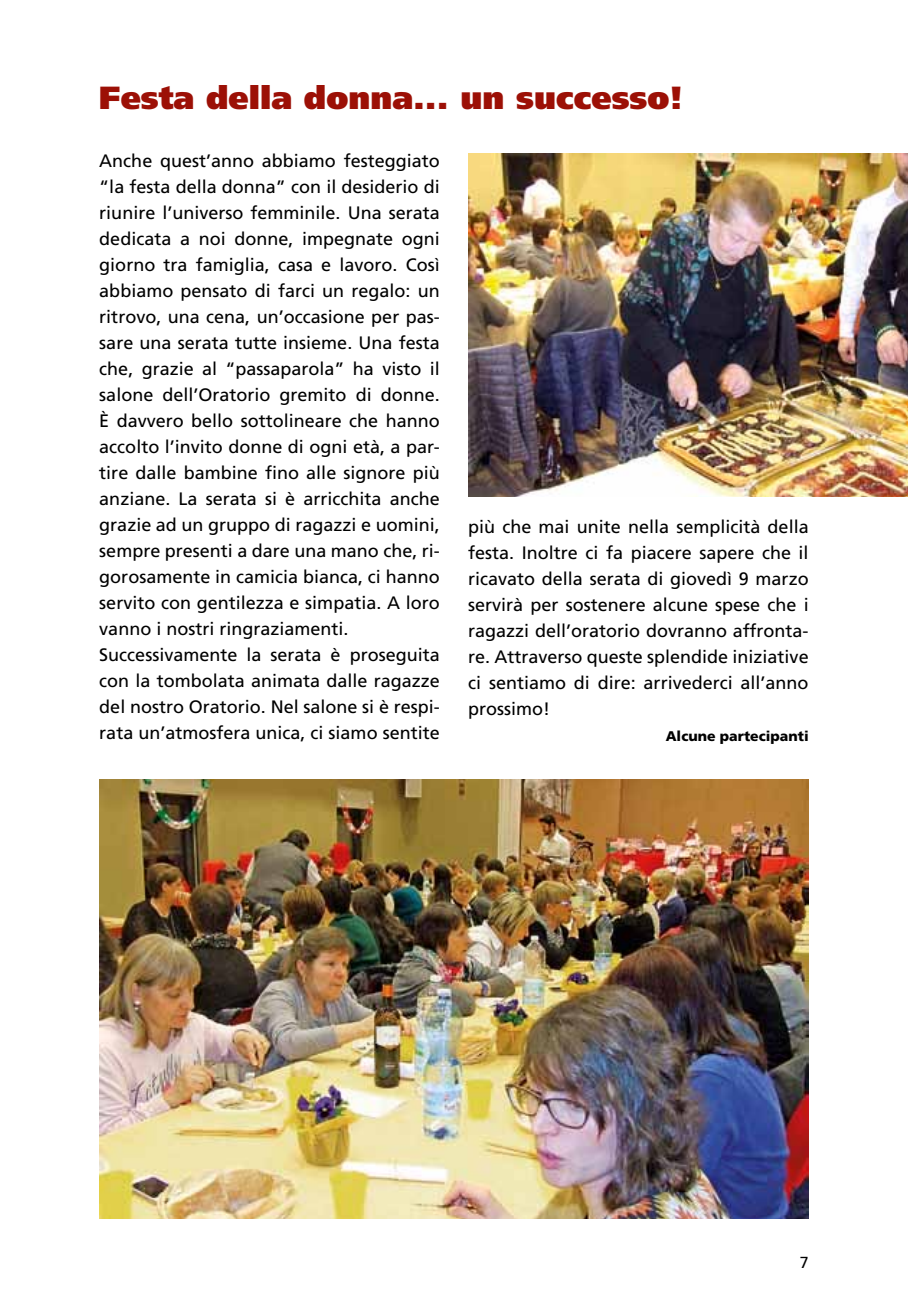
<style>
.page{position:relative;width:908px;height:1304px;background:#fff}
.page>*{position:absolute;margin:0;border:0;box-sizing:border-box;transform-origin:0 0}
.t1{font:900 32px "Frutiger";color:#9c1006}
.t2{font:18px/26px "Frutiger";color:#000}
.t3{font:16px "Frutiger";color:#000}
.t4{font:900 14px "Frutiger";color:#000}
</style>
<div class="page">
<img style="left:468px;top:153px;width:439px;height:343px">
<img style="left:99px;top:779px;width:709px;height:440px">
<h1 class="t1" style="left:99px;top:79px;width:585px">Festa della donna... un successo!</h1>
<p class="t2" style="left:99px;top:148px;width:342px">Anche quest’anno abbiamo festeggiato “la festa della donna” con il desiderio di riunire l’universo femminile. U na serata dedicata a noi donne, impegnate ogni giorno tra famiglia, casa e lavoro. Così abbiamo pensato di farci un regalo: un ritrovo, una cena, un’occasione per pas&shy;sare una serata tutte insieme. U na festa che, grazie al “passaparola” ha visto il salone dell’Oratorio gremito di donne.<br>È davvero bello sottolineare che hanno accolto l’invito donne di ogni età, a par&shy;tire dalle bambine fino alle signore più anziane. La serata si è arricchita anche grazie ad un gruppo di ragazzi e uomini, sempre presenti a dare una mano che, ri&shy;gorosamente in camicia bianca, ci hanno servito con gentilezza e simpatia. A loro vanno i nostri ringraziamenti.<br>Successivamente la serata è proseguita con la tombolata animata dalle ragazze del nostro Oratorio. Nel salone si è respi&shy;rata un’atmosfera unica, ci siamo sentite</p>
<p class="t2" style="left:468px;top:514px;width:342px;text-align:justify">più che mai unite nella semplicità della festa. I noltre ci fa piacere sapere che il ricavato della serata di giovedì 9 marzo servirà per sostenere alcune spese che i ragazzi dell’oratorio dovranno affronta&shy;re. Attraverso queste splendide iniziative ci sentiamo di dire: arrivederci all’anno prossimo!</p>
<p class="t4" style="left:665px;top:728px;width:144px">Alcune partecipanti</p>
<p class="t3" style="left:799px;top:1253px;width:10px">7</p>
</div>
